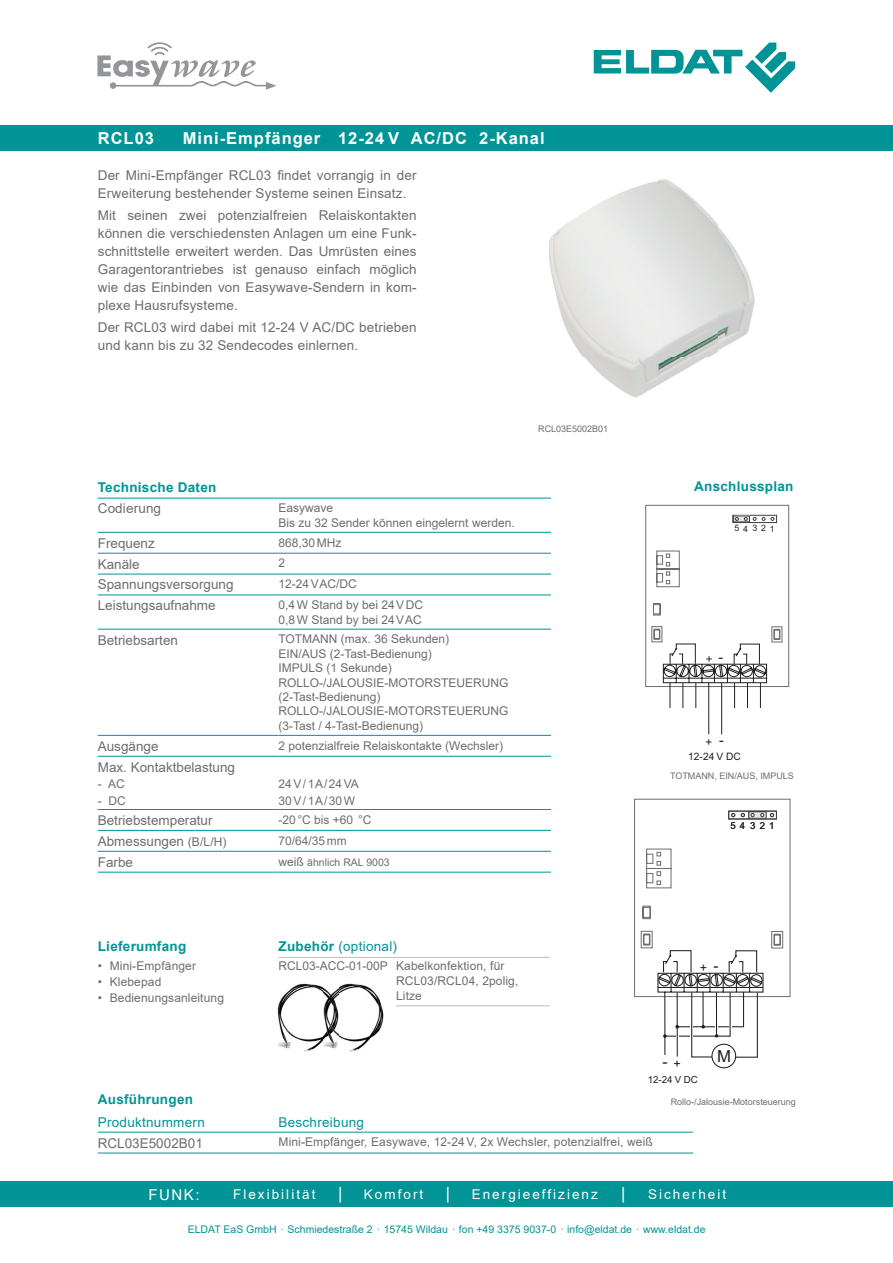
<style>
.page{position:relative;width:893px;height:1263px;background:#fff}
.page>*{position:absolute;margin:0;border:0;box-sizing:border-box;transform-origin:0 0}
.t1{font:16.65px "Arial";color:#231f20}
.t2{font:700 16.5px "Arial";letter-spacing:.06em;color:#fff}
.t3{font:16.5px "Arial";color:#fff}
.t4{font:15.3px "Arial";color:#231f20}
.t5{font:15px "Arial";color:#fff}
.t6{font:13.5px/18px "Arial";letter-spacing:.01em;color:#6c6d70}
.t7{font:700 13.5px "Arial";letter-spacing:.02em;color:#009497}
.t8{font:13.5px "Arial";letter-spacing:.15em;color:#fff}
.t9{font:13.5px "Arial";letter-spacing:.02em;color:#009497}
.t10{font:12.6px "Arial";color:#231f20}
.t11{font:12px/14.4px "Arial";color:#6c6d70}
.t12{font:11.55px "Arial";color:#231f20}
.t13{font:10.5px "Arial";color:#009497}
.t14{font:10.5px "Arial";color:#6c6d70}
.t15{font:10.2px "Arial";color:#231f20}
.t16{font:9.75px "Arial";color:#231f20}
.t17{font:9.6px "Arial";letter-spacing:.44em;color:#231f20}
.t18{font:9px "Arial";color:#6c6d70}
.t19{font:8.85px "Arial";letter-spacing:.44em;color:#231f20}
.s1{font-size:12px}
.s2{font-weight:700}
.s3{font-size:14.1px}
.s4{font-size:15.3px}
</style>
<div class="page">
<div style="left:0;top:125px;width:893px;height:26px;background:#009497"></div>
<div style="left:0;top:1181px;width:893px;height:26px;background:#009497"></div>
<svg style="left:594px;top:43px;width:201px;height:50px"></svg>
<svg style="left:97px;top:43px;width:179px;height:47px"></svg>
<hr style="left:98px;top:498px;width:181px;height:1px;background:#009497">
<hr style="left:279px;top:498px;width:272px;height:1px;background:#009497">
<hr style="left:98px;top:532px;width:181px;height:1px;background:#009497">
<hr style="left:279px;top:532px;width:272px;height:1px;background:#009497">
<hr style="left:98px;top:553px;width:181px;height:1px;background:#009497">
<hr style="left:279px;top:553px;width:272px;height:1px;background:#009497">
<hr style="left:98px;top:574px;width:181px;height:1px;background:#009497">
<hr style="left:279px;top:574px;width:272px;height:1px;background:#009497">
<hr style="left:98px;top:595px;width:181px;height:1px;background:#009497">
<hr style="left:279px;top:595px;width:272px;height:1px;background:#009497">
<hr style="left:98px;top:629px;width:181px;height:1px;background:#009497">
<hr style="left:279px;top:629px;width:272px;height:1px;background:#009497">
<hr style="left:98px;top:735px;width:181px;height:1px;background:#009497">
<hr style="left:279px;top:735px;width:272px;height:1px;background:#009497">
<hr style="left:98px;top:756px;width:181px;height:1px;background:#009497">
<hr style="left:279px;top:756px;width:272px;height:1px;background:#009497">
<hr style="left:98px;top:809px;width:181px;height:1px;background:#009497">
<hr style="left:279px;top:809px;width:272px;height:1px;background:#009497">
<hr style="left:98px;top:830px;width:181px;height:1px;background:#009497">
<hr style="left:279px;top:830px;width:272px;height:1px;background:#009497">
<hr style="left:98px;top:851px;width:181px;height:1px;background:#009497">
<hr style="left:279px;top:851px;width:272px;height:1px;background:#009497">
<hr style="left:98px;top:872px;width:181px;height:1px;background:#009497">
<hr style="left:279px;top:872px;width:272px;height:1px;background:#009497">
<hr style="left:98px;top:1132px;width:181px;height:1px;background:#009497">
<hr style="left:279px;top:1132px;width:270px;height:1px;background:#009497">
<hr style="left:549px;top:1132px;width:144px;height:1px;background:#009497">
<hr style="left:279px;top:1153px;width:270px;height:1px;background:#009497">
<hr style="left:549px;top:1153px;width:144px;height:1px;background:#009497">
<hr style="left:98px;top:1153px;width:181px;height:1px;background:#009497">
<img style="left:549px;top:179px;width:206px;height:219px">
<svg style="left:645px;top:505px;width:144px;height:230px"></svg>
<hr style="left:279px;top:957px;width:117px;height:1px;background:#bcbdc0">
<hr style="left:396px;top:957px;width:154px;height:1px;background:#bcbdc0">
<hr style="left:396px;top:1005px;width:154px;height:1px;background:#bcbdc0">
<img style="left:277px;top:983px;width:107px;height:68px">
<img style="left:323px;top:983px;width:15px;height:68px">
<div style="left:711px;top:1044px;width:25px;height:24px;border:1px solid #231f20;border-radius:50%"></div>
<svg style="left:634px;top:799px;width:156px;height:259px"></svg>
<hr style="left:677px;top:992px;width:1px;height:64px;background:#231f20">
<p class="t2" style="left:98px;top:127px;width:58px">RCL03</p>
<p class="t2" style="left:183px;top:127px;width:363px">Mini-Empfänger 12-24 V AC/DC 2-Kanal</p>
<p class="t6" style="left:98px;top:166px;width:320px">Der Mini-Empfänger RCL03 findet vorrangig in der<br>Erweiterung bestehender Systeme seinen Einsatz.</p>
<p class="t6" style="left:98px;top:206px;width:320px;text-align:justify">Mit seinen zwei potenzialfreien Relaiskontakten können die verschiedensten Anlagen um eine Funk&shy;schnittstelle erweitert werden. Das Umrüsten eines Garagentorantriebes ist genauso einfach möglich wie das Einbinden von Easywave-Sendern in kom&shy;plexe Hausrufsysteme.</p>
<p class="t6" style="left:98px;top:319px;width:320px">Der RCL03 wird dabei mit 12-24 V AC/DC betrieben und kann bis zu 32 Sendecodes einlernen.</p>
<p class="t7" style="left:98px;top:478px;width:120px">Technische Daten</p>
<p class="t6" style="left:98px;top:500px;width:65px">Codierung</p>
<p class="t11" style="left:279px;top:501px;width:238px">Easywave<br>Bis zu 32 Sender können eingelernt werden.</p>
<p class="t6" style="left:98px;top:534px;width:59px">Frequenz</p>
<p class="t11" style="left:279px;top:535px;width:64px">868,30 MHz</p>
<p class="t6" style="left:98px;top:555px;width:44px">Kanäle</p>
<p class="t11" style="left:279px;top:556px;width:8px">2</p>
<p class="t6" style="left:98px;top:576px;width:137px">Spannungsversorgung</p>
<p class="t11" style="left:279px;top:577px;width:80px">12-24 V AC/DC</p>
<p class="t6" style="left:98px;top:596px;width:119px">Leistungsaufnahme</p>
<p class="t11" style="left:279px;top:598px;width:146px">0,4 W Stand by bei 24 V DC<br>0,8 W Stand by bei 24 V AC</p>
<p class="t6" style="left:98px;top:631px;width:82px">Betriebsarten</p>
<p class="t11" style="left:279px;top:632px;width:231px">TOTMANN (max. 36 Sekunden)<br>EIN/AUS (2-Tast-Bedienung)<br>IMPULS (1 Sekunde)<br>ROLLO-/JALOUSIE-MOTORSTEUERUNG (2-Tast-Bedienung)<br>ROLLO-/JALOUSIE-MOTORSTEUERUNG (3-Tast / 4-Tast-Bedienung)</p>
<p class="t6" style="left:98px;top:737px;width:62px">Ausgänge</p>
<p class="t11" style="left:279px;top:738px;width:226px">2 potenzialfreie Relaiskontakte (Wechsler)</p>
<p class="t6" style="left:98px;top:758px;width:139px">Max. Kontaktbelastung</p>
<p class="t11" style="left:98px;top:776px;width:29px">- AC</p>
<p class="t11" style="left:279px;top:776px;width:82px">24 V / 1 A / 24 VA</p>
<p class="t11" style="left:98px;top:794px;width:29px">- DC</p>
<p class="t11" style="left:279px;top:794px;width:78px">30 V / 1 A / 30 W</p>
<p class="t6" style="left:98px;top:811px;width:116px">Betriebstemperatur</p>
<p class="t11" style="left:279px;top:812px;width:94px">-20 °C bis +60 °C</p>
<p class="t6" style="left:98px;top:832px;width:130px">Abmessungen <span class="s1">(B/L/H)</span></p>
<p class="t11" style="left:279px;top:833px;width:70px">70/64/35 mm</p>
<p class="t6" style="left:98px;top:853px;width:37px">Farbe</p>
<p class="t14" style="left:279px;top:855px;width:113px"><span class="s1">weiß</span> ähnlich RAL 9003</p>
<p class="t18" style="left:538px;top:422px;width:72px">RCL03E5002B01</p>
<p class="t7" style="left:98px;top:937px;width:90px">Lieferumfang</p>
<p class="t9" style="left:279px;top:937px;width:120px"><span class="s2">Zubehör</span> (optional)</p>
<p class="t11" style="left:98px;top:958px;width:100px">• Mini-Empfänger</p>
<p class="t11" style="left:396px;top:958px;width:124px;line-height:15px;text-indent:-118px">RCL03-ACC-01-00P Kabelkonfektion, für<br>RCL03/RCL04, 2polig,<br>Litze</p>
<p class="t11" style="left:98px;top:974px;width:65px">• Klebepad</p>
<p class="t11" style="left:98px;top:990px;width:128px">• Bedienungsanleitung</p>
<p class="t7" style="left:694px;top:477px;width:101px">Anschlussplan</p>
<p class="t19" style="left:734px;top:522px;width:42px">54321</p>
<p class="t12" style="left:706px;top:651px;width:19px">+ <span class="s3">-</span></p>
<p class="t12" style="left:705px;top:734px;width:20px">+ <span class="s3">-</span></p>
<p class="t15" style="left:688px;top:749px;width:54px">12-24 V DC</p>
<p class="t18" style="left:670px;top:770px;width:125px">TOTMANN, EIN/AUS, IMPULS</p>
<p class="t17" style="left:730px;top:819px;width:46px">54321</p>
<p class="t10" style="left:700px;top:958px;width:20px">+ <span class="s4">-</span></p>
<p class="t10" style="left:673px;top:1055px;width:9px">+</p>
<p class="t4" style="left:662px;top:1051px;width:7px">-</p>
<p class="t16" style="left:648px;top:1073px;width:52px">12-24 V DC</p>
<p class="t1" style="left:717px;top:1045px;width:15px">M</p>
<p class="t7" style="left:98px;top:1090px;width:97px">Ausführungen</p>
<p class="t9" style="left:98px;top:1113px;width:109px">Produktnummern</p>
<p class="t9" style="left:279px;top:1113px;width:87px">Beschreibung</p>
<p class="t6" style="left:98px;top:1134px;width:107px">RCL03E5002B01</p>
<p class="t11" style="left:279px;top:1135px;width:376px">Mini-Empfänger, Easywave, 12-24 V, 2x Wechsler, potenzialfrei, weiß</p>
<p class="t18" style="left:671px;top:1095px;width:127px">Rollo-/Jalousie-Motorsteuerung</p>
<p class="t5" style="left:148px;top:1184px;width:52px">FUNK:</p>
<p class="t8" style="left:233px;top:1185px;width:84px">Flexibilität</p>
<p class="t3" style="left:338px;top:1182px;width:6px">|</p>
<p class="t8" style="left:364px;top:1185px;width:61px">Komfort</p>
<p class="t3" style="left:446px;top:1182px;width:6px">|</p>
<p class="t8" style="left:472px;top:1185px;width:128px">Energieeffizienz</p>
<p class="t3" style="left:621px;top:1182px;width:6px">|</p>
<p class="t8" style="left:648px;top:1185px;width:80px">Sicherheit</p>
<p class="t13" style="left:188px;top:1222px;width:519px">ELDAT EaS GmbH · Schmiedestraße 2 · 15745 Wildau · fon +49 3375 9037-0 · info@eldat.de · www.eldat.de</p>
</div>
